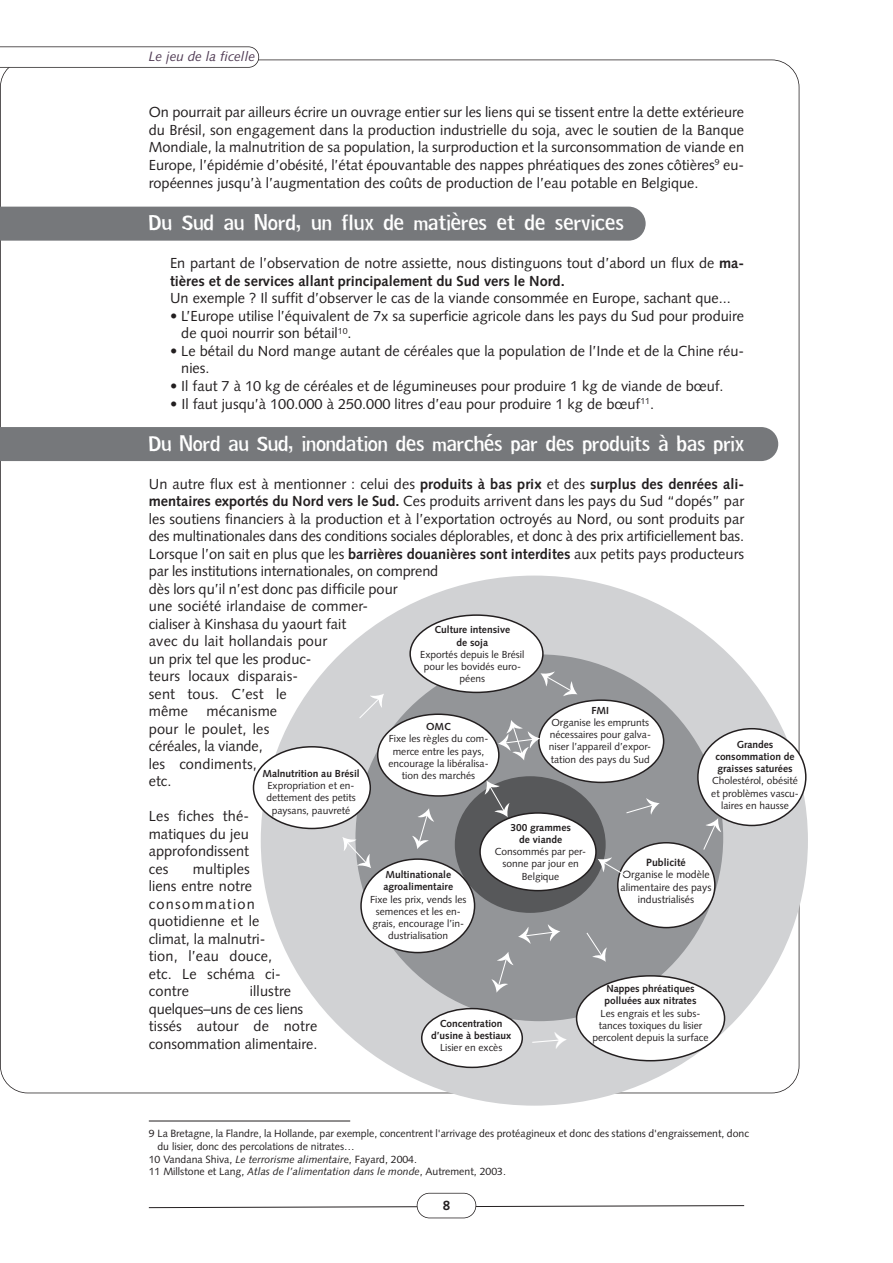
<style>
.page{position:relative;width:893px;height:1263px;background:#fff}
.page>*{position:absolute;margin:0;border:0;box-sizing:border-box;transform-origin:0 0}
.t1{font:22.35px "Hoosker Dont";color:#fff}
.t2{font:22.05px "Hoosker Dont";letter-spacing:-.005em;color:#fff}
.t3{font:14.55px/17.5px "Syntax";color:#231f20}
.t4{font:italic 13.5px "Syntax";color:#503b54}
.t5{font:700 13.5px "Syntax";color:#231f20}
.t6{font:10.5px/12.6px "Syntax";color:#231f20;text-align:center}
.t7{font:700 10.5px "Syntax";color:#231f20}
.t8{font:10.2px/12.3px "Syntax";color:#231f20;text-align:center}
.t9{font:700 10.2px/12.3px "Syntax";color:#231f20;text-align:center}
.s1{font-weight:700}
.s2{font-style:italic}
</style>
<div class="page">
<div style="left:0;top:207px;width:646px;height:34px;background:#76787b"></div>
<div style="left:0;top:427px;width:778px;height:34px;background:#76787b"></div>
<svg style="left:0;top:46px;width:259px;height:22px"></svg>
<svg style="left:149px;top:1205px;width:595px;height:3px"></svg>
<div style="left:417px;top:1193px;width:59px;height:25px;background:#fff;border-radius:12px"></div>
<div style="left:417px;top:1193px;width:59px;height:25px;border:2px solid #231f20;border-radius:13px"></div>
<hr style="left:149px;top:1121px;width:201px;height:1px;background:#231f20">
<div style="left:261px;top:576px;width:547px;height:530px;background:#d1d2d4;border-radius:50%"></div>
<svg style="left:253px;top:614px;width:553px;height:454px"></svg>
<p class="t4" style="left:149px;top:51px;width:108px">Le jeu de la ficelle</p>
<p class="t3" style="left:149px;top:105px;width:597px;text-align:justify">On pourrait par ailleurs écrire un ouvrage entier sur les liens qui se tissent entre la dette extérieure du Brésil, son engagement dans la production industrielle du soja, avec le soutien de la Banque Mondiale, la malnutrition de sa population, la surproduction et la surconsommation de viande en Europe, l’épidémie d’obésité, l’état épouvantable des nappes phréatiques des zones côtières<sup>9</sup> eu&shy;ropéennes jusqu’à l’augmentation des coûts de production de l’eau potable en Belgique.</p>
<h1 class="t1" style="left:149px;top:216px;width:477px">Du Sud au Nord, un flux de matières et de services</h1>
<p class="t3" style="left:170px;top:256px;width:576px">En partant de l’observation de notre assiette, nous distinguons tout d’abord un flux de <span class="s1">ma&shy;tières et de services allant principalement du Sud vers le Nord.</span></p>
<p class="t3" style="left:170px;top:291px;width:562px">Un exemple ? Il suffit d’observer le cas de la viande consommée en Europe, sachant que...</p>
<p class="t3" style="left:181px;top:308px;width:564px;text-indent:-11px">• L’Europe utilise l’équivalent de 7x sa superficie agricole dans les pays du Sud pour produire de quoi nourrir son bétail<sup>10</sup>.</p>
<p class="t3" style="left:181px;top:343px;width:564px;text-indent:-11px">• Le bétail du Nord mange autant de céréales que la population de l’Inde et de la Chine réu&shy;nies.</p>
<p class="t3" style="left:170px;top:378px;width:555px">• Il faut 7 à 10 kg de céréales et de légumineuses pour produire 1 kg de viande de bœuf.</p>
<p class="t3" style="left:170px;top:396px;width:485px">• Il faut jusqu’à 100.000 à 250.000 litres d’eau pour produire 1 kg de bœuf<sup>11</sup>.</p>
<h2 class="t2" style="left:149px;top:437px;width:597px">Du Nord au Sud, inondation des marchés par des produits à bas prix</h2>
<p class="t3" style="left:149px;top:476px;width:597px">Un autre flux est à mentionner : celui des <span class="s1">produits à bas prix</span> et des <span class="s1">surplus des denrées ali&shy;mentaires exportés du Nord vers le Sud.</span> Ces produits arrivent dans les pays du Sud “dopés” par les soutiens financiers à la production et à l’exportation octroyés au Nord, ou sont produits par des multinationales dans des conditions sociales déplorables, et donc à des prix artificiellement bas.<br>Lorsque l’on sait en plus que les <span class="s1">barrières douanières sont interdites</span> aux petits pays producteurs par les institutions internationales, on comprend<br>dès lors qu’il n’est donc pas difficile pour<br>une société irlandaise de commer-<br>cialiser à Kinshasa du yaourt fait<br>avec du lait hollandais pour<br>un prix tel que les produc-<br>teurs locaux disparais-<br>sent tous. C’est le<br>même</p>
<p class="t9" style="left:434px;top:624px;width:77px">Culture intensive de soja</p>
<p class="t8" style="left:420px;top:649px;width:106px">Exportés depuis le Brésil pour les bovidés euro&shy;péens</p>
<p class="t3" style="left:149px;top:704px;width:130px;text-indent:58px">mécanisme pour le poulet, les céréales, la viande, les condiments, etc.</p>
<p class="t3" style="left:149px;top:809px;width:102px;text-align:justify">Les fiches thé&shy;matiques du jeu approfondissent ces</p>
<p class="t9" style="left:592px;top:705px;width:19px">FMI</p>
<p class="t8" style="left:549px;top:717px;width:104px;text-align:left">Organise les emprunts nécessaires pour galva&shy;niser l’appareil d’expor&shy;tation des pays du Sud</p>
<p class="t9" style="left:426px;top:721px;width:26px">OMC</p>
<p class="t8" style="left:388px;top:733px;width:102px">Fixe les règles du com&shy;merce entre les pays, encourage la libéralisa&shy;tion des marchés</p>
<p class="t9" style="left:715px;top:739px;width:81px">Grandes consommation de graisses saturées</p>
<p class="t8" style="left:711px;top:776px;width:89px">Cholestérol, obésité et problèmes vascu&shy;laires en hausse</p>
<p class="t9" style="left:262px;top:768px;width:99px">Malnutrition au Brésil</p>
<p class="t8" style="left:266px;top:780px;width:91px">Expropriation et en&shy;dettement des petits paysans, pauvreté</p>
<p class="t9" style="left:510px;top:822px;width:62px">300 grammes de viande</p>
<p class="t8" style="left:495px;top:846px;width:93px">Consommés par per&shy;sonne par jour en<br>Belgique</p>
<p class="t7" style="left:646px;top:858px;width:41px">Publicité</p>
<p class="t6" style="left:621px;top:869px;width:92px">Organise le modèle alimentaire des pays industrialisés</p>
<p class="t3" style="left:149px;top:861px;width:134px;text-indent:44px">multiples liens entre notre consommation quotidienne et le climat, la malnutri&shy;tion, l’eau douce, etc. Le schéma ci&shy;contre</p>
<p class="t9" style="left:383px;top:869px;width:71px;text-align:left">Multinationale agroalimentaire</p>
<p class="t8" style="left:370px;top:894px;width:98px">Fixe les prix, vends les semences et les en&shy;grais, encourage l’in&shy;dustrialisation</p>
<p class="t9" style="left:604px;top:983px;width:94px;text-align:left">Nappes phréatiques polluées aux nitrates</p>
<p class="t8" style="left:592px;top:1008px;width:117px">Les engrais et les subs&shy;tances toxiques du lisier percolent depuis la surface</p>
<p class="t3" style="left:149px;top:984px;width:170px;text-indent:101px">illustre quelques–uns de ces liens tissés autour de notre consommation alimentaire.</p>
<p class="t9" style="left:431px;top:1018px;width:82px">Concentration d’usine à bestiaux</p>
<p class="t8" style="left:440px;top:1042px;width:64px">Lisier en excès</p>
<p class="t6" style="left:149px;top:1128px;width:602px">9 La Bretagne, la Flandre, la Hollande, par exemple, concentrent l'arrivage des protéagineux et donc des stations d'engraissement, donc</p>
<p class="t6" style="left:157px;top:1141px;width:199px">du lisier, donc des percolations de nitrates…</p>
<p class="t6" style="left:149px;top:1154px;width:270px">10 Vandana Shiva, <span class="s2">Le terrorisme alimentair</span>e, Fayard, 2004.</p>
<p class="t6" style="left:149px;top:1166px;width:359px">11 Millstone et Lang, <span class="s2">Atlas de l’alimentation dans le monde</span>, Autrement, 2003.</p>
<p class="t5" style="left:443px;top:1200px;width:9px">8</p>
</div>
